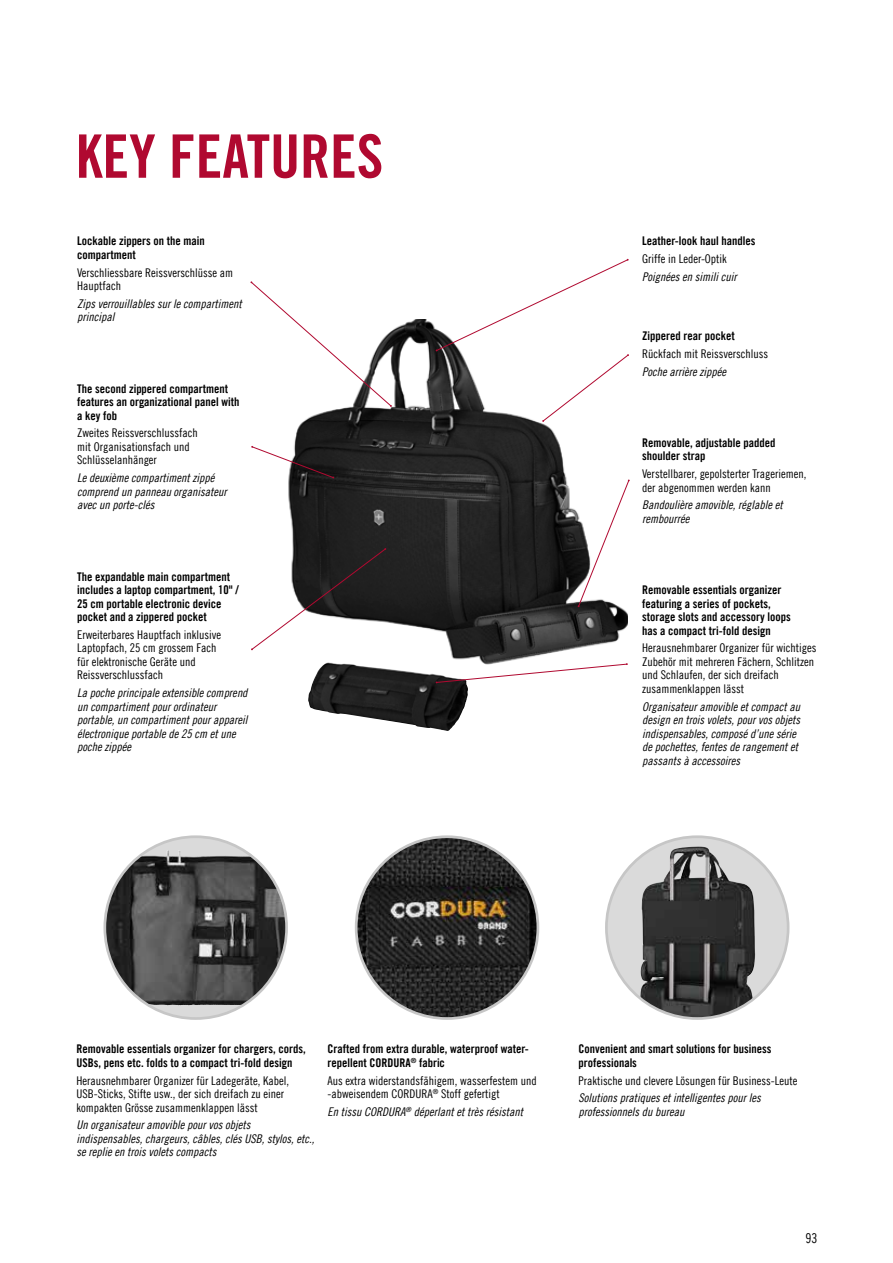
<style>
.page{position:relative;width:893px;height:1263px;background:#fff}
.page>*{position:absolute;margin:0;border:0;box-sizing:border-box;transform-origin:0 0}
.t1{font:60px "Trade Gothic LT Com Bd Cn 20";color:#b00930}
.t2{font:13.5px "Trade Gothic LT Com Cn 18";color:#000}
.t3{font:12px/13.5px "Trade Gothic LT Com Cn 18 Obl";color:#000}
.t4{font:12px/13.5px "Trade Gothic LT Com Cn 18";color:#000}
.t5{font:12px/13.5px "Trade Gothic LT Com Bd Cn 20";color:#000}
</style>
<div class="page">
<img style="left:251px;top:319px;width:377px;height:344px">
<img style="left:356px;top:837px;width:182px;height:181px;border-radius:91px">
<svg style="left:105px;top:837px;width:182px;height:181px;background:#595959"></svg>
<img style="left:107px;top:851px;width:76px;height:154px">
<div style="left:606px;top:837px;width:182px;height:181px;background:#dadada;border-radius:50%"></div>
<img style="left:640px;top:846px;width:115px;height:172px">
<img style="left:308px;top:662px;width:153px;height:69px">
<svg style="left:250px;top:281px;width:142px;height:126px"></svg>
<svg style="left:251px;top:548px;width:135px;height:102px"></svg>
<svg style="left:578px;top:479px;width:52px;height:128px"></svg>
<svg style="left:436px;top:259px;width:193px;height:163px"></svg>
<svg style="left:251px;top:446px;width:83px;height:32px"></svg>
<svg style="left:436px;top:663px;width:192px;height:20px"></svg>
<h1 class="t1" style="left:76px;top:120px;width:309px">KEY FEATURES</h1>
<p class="t5" style="left:77px;top:234px;width:129px">Lockable zippers on the main compartment</p>
<p class="t4" style="left:77px;top:266px;width:158px">Verschliessbare Reissverschlüsse am<br>Hauptfach</p>
<p class="t3" style="left:77px;top:297px;width:166px">Zips verrouillables sur le compartiment principal</p>
<p class="t5" style="left:77px;top:382px;width:164px">The second zippered compartment features an organizational panel with a key fob</p>
<p class="t4" style="left:77px;top:426px;width:122px">Zweites Reissverschlussfach mit Organisationsfach und<br>Schlüsselanhänger</p>
<p class="t3" style="left:77px;top:471px;width:151px">Le deuxième compartiment zippé comprend un panneau organisateur avec un porte-clés</p>
<p class="t5" style="left:77px;top:569px;width:163px">The expandable main compartment includes a laptop compartment, 10" /<br>25 cm portable electronic device pocket and a zippered pocket</p>
<p class="t4" style="left:77px;top:628px;width:145px">Erweiterbares Hauptfach inklusive<br>Laptopfach, 25 cm grossem Fach für elektronische Geräte und<br>Reissverschlussfach</p>
<p class="t3" style="left:77px;top:686px;width:172px">La poche principale extensible comprend un compartiment pour ordinateur portable, un compartiment pour appareil électronique portable de 25 cm et une poche zippée</p>
<p class="t5" style="left:642px;top:234px;width:115px">Leather-look haul handles</p>
<p class="t4" style="left:642px;top:252px;width:86px">Griffe in Leder-Optik</p>
<p class="t3" style="left:642px;top:270px;width:96px">Poignées en simili cuir</p>
<p class="t5" style="left:642px;top:329px;width:94px">Zippered rear pocket</p>
<p class="t4" style="left:642px;top:347px;width:127px">Rückfach mit Reissverschluss</p>
<p class="t3" style="left:642px;top:364px;width:85px">Poche arrière zippée</p>
<p class="t5" style="left:642px;top:436px;width:135px">Removable, adjustable padded shoulder strap</p>
<p class="t4" style="left:642px;top:467px;width:166px">Verstellbarer, gepolsterter Trageriemen, der abgenommen werden kann</p>
<p class="t3" style="left:642px;top:498px;width:142px">Bandoulière amovible, réglable et rembourrée</p>
<p class="t5" style="left:642px;top:583px;width:150px">Removable essentials organizer featuring a series of pockets, storage slots and accessory loops has a compact tri-fold design</p>
<p class="t4" style="left:642px;top:641px;width:176px">Herausnehmbarer Organizer für wichtiges Zubehör mit mehreren Fächern, Schlitzen und Schlaufen, der sich dreifach zusammenklappen lässt</p>
<p class="t3" style="left:642px;top:700px;width:159px">Organisateur amovible et compact au design en trois volets, pour vos objets indispensables, composé d’une série de pochettes, fentes de rangement et passants à accessoires</p>
<p class="t5" style="left:77px;top:1042px;width:231px">Removable essentials organizer for chargers, cords,<br>USBs, pens etc. folds to a compact tri-fold design</p>
<p class="t4" style="left:77px;top:1073px;width:214px">Herausnehmbarer Organizer für Ladegeräte, Kabel,<br>USB-Sticks, Stifte usw., der sich dreifach zu einer kompakten Grösse zusammenklappen lässt</p>
<p class="t3" style="left:77px;top:1118px;width:239px">Un organisateur amovible pour vos objets indispensables, chargeurs, câbles, clés USB, stylos, etc., se replie en trois volets compacts</p>
<p class="t5" style="left:327px;top:1042px;width:203px">Crafted from extra durable, waterproof water&shy;repellent CORDURA<sup>®</sup> fabric</p>
<p class="t4" style="left:327px;top:1073px;width:211px">Aus extra widerstandsfähigem, wasserfestem und -abweisendem CORDURA<sup>®</sup> Stoff gefertigt</p>
<p class="t3" style="left:327px;top:1105px;width:197px">En tissu CORDURA<sup>®</sup> déperlant et très résistant</p>
<p class="t5" style="left:578px;top:1042px;width:195px">Convenient and smart solutions for business professionals</p>
<p class="t4" style="left:578px;top:1073px;width:221px">Praktische und clevere Lösungen für Business-Leute</p>
<p class="t3" style="left:578px;top:1091px;width:184px">Solutions pratiques et intelligentes pour les professionnels du bureau</p>
<p class="t2" style="left:805px;top:1230px;width:13px">93</p>
</div>
